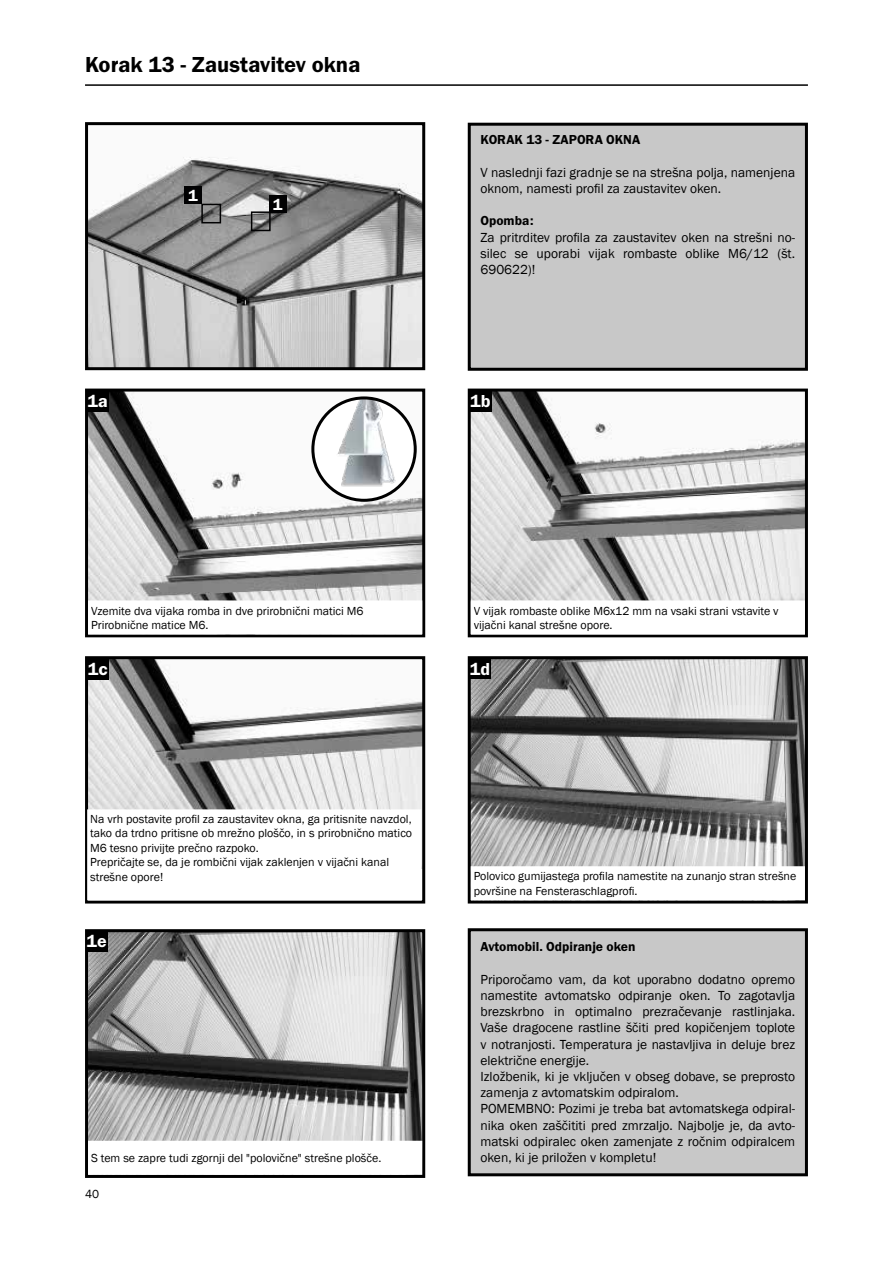
<style>
.page{position:relative;width:893px;height:1263px;background:#fff}
.page>*{position:absolute;margin:0;border:0;box-sizing:border-box;transform-origin:0 0}
.t1{font:22.5px "Franklin Gothic URW Dem";color:#000}
.t2{font:18px "Franklin Gothic URW Dem";color:#fff}
.t3{font:16.5px "Franklin Gothic URW Dem";color:#fff}
.t4{font:13.5px/16.2px "Franklin Gothic";color:#000}
.t5{font:13.5px "Franklin Gothic URW Dem";color:#000}
.t6{font:12px/14.4px "Franklin Gothic";color:#000}
</style>
<div class="page">
<hr style="left:85px;top:84px;width:723px;height:2px;background:#000">
<div style="left:469px;top:124px;width:337px;height:245px;background:#c8c8c8"></div>
<div style="left:468px;top:123px;width:340px;height:248px;border:3px solid #000"></div>
<img style="left:472px;top:393px;width:332px;height:207px">
<div style="left:468px;top:389px;width:340px;height:248px;border:3px solid #000"></div>
<img style="left:89px;top:660px;width:332px;height:149px">
<div style="left:85px;top:656px;width:340px;height:247px;border:3px solid #000"></div>
<img style="left:472px;top:660px;width:332px;height:206px">
<div style="left:468px;top:656px;width:340px;height:247px;border:3px solid #000"></div>
<img style="left:89px;top:933px;width:332px;height:208px">
<div style="left:85px;top:929px;width:340px;height:249px;border:3px solid #000"></div>
<img style="left:89px;top:157px;width:332px;height:209px">
<div style="left:85px;top:122px;width:340px;height:248px;border:3px solid #000"></div>
<div style="left:469px;top:930px;width:337px;height:245px;background:#c8c8c8"></div>
<div style="left:468px;top:928px;width:340px;height:248px;border:3px solid #000"></div>
<div style="left:251px;top:211px;width:20px;height:20px;border:2px solid #020203"></div>
<div style="left:269px;top:196px;width:17px;height:17px;background:#020203"></div>
<div style="left:470px;top:390px;width:21px;height:22px;background:#000"></div>
<div style="left:87px;top:658px;width:21px;height:21px;background:#000"></div>
<div style="left:469px;top:658px;width:22px;height:21px;background:#000"></div>
<div style="left:86px;top:930px;width:21px;height:22px;background:#000"></div>
<img style="left:89px;top:393px;width:332px;height:207px">
<div style="left:85px;top:389px;width:340px;height:248px;border:3px solid #000"></div>
<img style="left:313px;top:398px;width:102px;height:102px;border-radius:51px">
<div style="left:311px;top:396px;width:106px;height:106px;border:3px solid #000;border-radius:50%"></div>
<div style="left:87px;top:390px;width:21px;height:22px;background:#000"></div>
<div style="left:201px;top:204px;width:20px;height:19px;border:2px solid #020203"></div>
<div style="left:184px;top:187px;width:17px;height:17px;background:#020203"></div>
<h1 class="t1" style="left:85px;top:50px;width:277px">Korak 13 - Zaustavitev okna</h1>
<h2 class="t2" style="left:88px;top:390px;width:22px">1a</h2>
<p class="t3" style="left:188px;top:185px;width:11px">1</p>
<p class="t3" style="left:273px;top:194px;width:11px">1</p>
<p class="t6" style="left:91px;top:603px;width:274px">Vzemite dva vijaka romba in dve prirobnični matici M6<br>Prirobnične matice M6.</p>
<p class="t5" style="left:480px;top:132px;width:161px">KORAK 13 - ZAPORA OKNA</p>
<p class="t4" style="left:480px;top:165px;width:316px">V naslednji fazi gradnje se na strešna polja, namenjena oknom, namesti profil za zaustavitev oken.</p>
<p class="t5" style="left:480px;top:213px;width:54px">Opomba:</p>
<p class="t4" style="left:480px;top:229px;width:316px;text-align:justify">Za pritrditev profila za zaustavitev oken na strešni no&shy;silec se uporabi vijak rombaste oblike M6/12 (št.<br>690622)!</p>
<h2 class="t2" style="left:470px;top:390px;width:22px">1b</h2>
<p class="t6" style="left:474px;top:603px;width:306px">V vijak rombaste oblike M6x12 mm na vsaki strani vstavite v vijačni kanal strešne opore.</p>
<h2 class="t2" style="left:88px;top:658px;width:21px">1c</h2>
<h2 class="t2" style="left:470px;top:657px;width:22px">1d</h2>
<p class="t6" style="left:90px;top:812px;width:323px">Na vrh postavite profil za zaustavitev okna, ga pritisnite navzdol, tako da trdno pritisne ob mrežno ploščo, in s prirobnično matico M6 tesno privijte prečno razpoko.<br>Prepričajte se, da je rombični vijak zaklenjen v vijačni kanal strešne opore!</p>
<h2 class="t2" style="left:87px;top:930px;width:22px">1e</h2>
<p class="t6" style="left:91px;top:1151px;width:292px">S tem se zapre tudi zgornji del "polovične" strešne plošče.</p>
<p class="t6" style="left:85px;top:1187px;width:16px">40</p>
<p class="t6" style="left:474px;top:869px;width:324px">Polovico gumijastega profila namestite na zunanjo stran strešne površine na Fensteraschlagprofi.</p>
<p class="t5" style="left:480px;top:938px;width:157px">Avtomobil. Odpiranje oken</p>
<p class="t4" style="left:480px;top:971px;width:316px">Priporočamo vam, da kot uporabno dodatno opremo namestite avtomatsko odpiranje oken. To zagotavlja brezskrbno in optimalno prezračevanje rastlinjaka.<br>Vaše dragocene rastline ščiti pred kopičenjem toplote v notranjosti. Temperatura je nastavljiva in deluje brez električne energije.<br>Izložbenik, ki je vključen v obseg dobave, se preprosto zamenja z avtomatskim odpiralom.<br>POMEMBNO: Pozimi je treba bat avtomatskega odpiral&shy;nika oken zaščititi pred zmrzaljo. Najbolje je, da avto&shy;matski odpiralec oken zamenjate z ročnim odpiralcem oken, ki je priložen v kompletu!</p>
</div>
